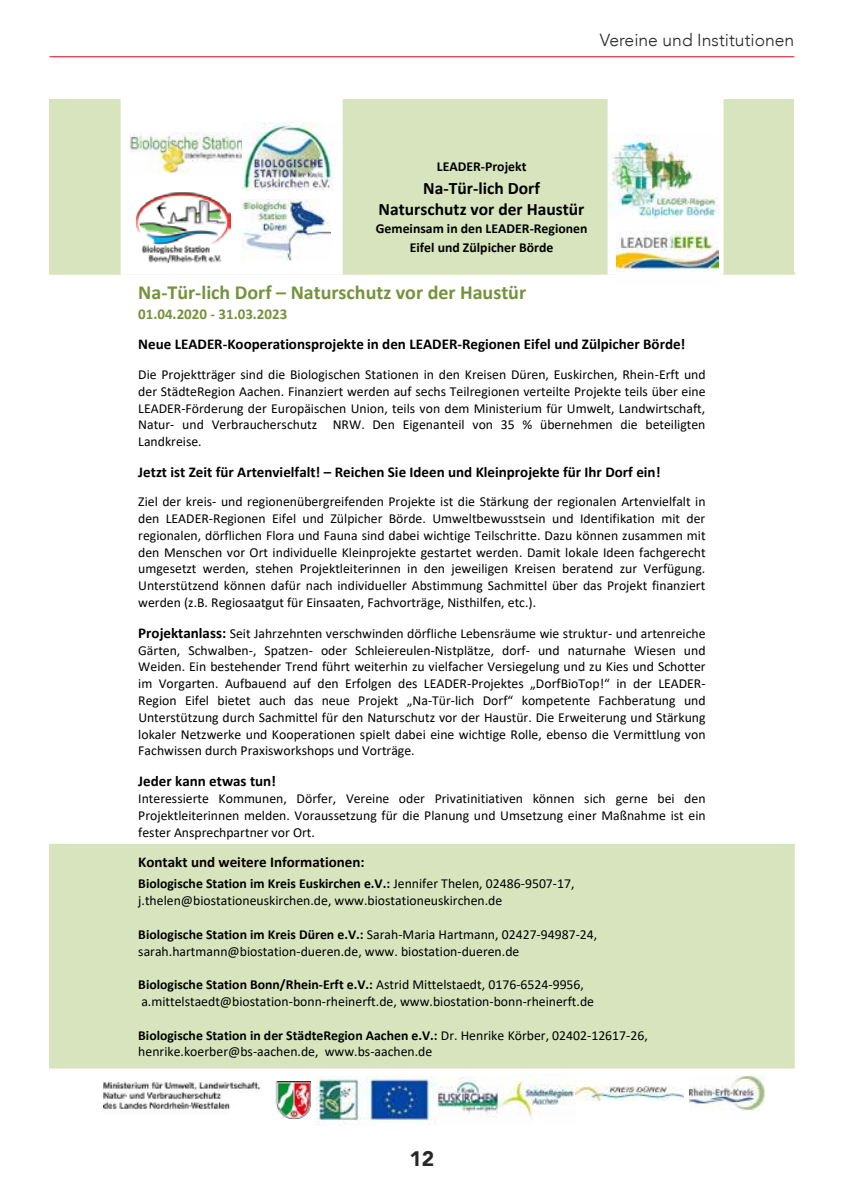
<style>
.page{position:relative;width:844px;height:1191px;background:#fff}
.page>*{position:absolute;margin:0;border:0;box-sizing:border-box;transform-origin:0 0}
.t1{font:900 21px "Avenir";color:#282827}
.t2{font:700 19.95px "Calibri";color:#76923c}
.t3{font:700 17.5px/21.3px "Calibri";color:#000;text-align:center}
.t4{font:300 17.5px "Avenir";color:#282827}
.t5{font:700 15.05px "Calibri";color:#000}
.t6{font:700 15.05px "Calibri";color:#76923c}
.t7{font:13.65px/16.8px "Calibri";color:#000;text-align:justify}
.t8{font:700 13.65px/19.2px "Calibri";color:#000;text-align:center}
.s1{font-weight:700;font-size:15.05px}
.s2{font-weight:700}
</style>
<div class="page">
<hr style="left:50px;top:56px;width:744px;height:1px;background:#e30613">
<div style="left:50px;top:844px;width:744px;height:224px;background:#d7e4bd"></div>
<div style="left:50px;top:99px;width:744px;height:176px;background:#d7e4bd"></div>
<img style="left:316px;top:1077px;width:184px;height:47px">
<img style="left:500px;top:1074px;width:75px;height:44px">
<svg style="left:121px;top:99px;width:221px;height:176px"></svg>
<svg style="left:607px;top:99px;width:116px;height:176px"></svg>
<img style="left:689px;top:1075px;width:75px;height:35px">
<img style="left:575px;top:1086px;width:108px;height:14px">
<img style="left:129px;top:132px;width:114px;height:42px">
<img style="left:241px;top:200px;width:89px;height:61px">
<img style="left:135px;top:191px;width:96px;height:73px">
<img style="left:616px;top:219px;width:101px;height:56px">
<img style="left:608px;top:135px;width:110px;height:84px">
<img style="left:243px;top:122px;width:99px;height:69px">
<img style="left:103px;top:1081px;width:207px;height:37px">
<p class="t4" style="left:599px;top:30px;width:196px">Vereine und Institutionen</p>
<p class="t8" style="left:437px;top:157px;width:91px">LEADER-Projekt</p>
<p class="t3" style="left:378px;top:177px;width:207px">Na-Tür-lich Dorf<br>Naturschutz vor der Haustür</p>
<p class="t8" style="left:376px;top:219px;width:213px">Gemeinsam in den LEADER-Regionen<br>Eifel und Zülpicher Börde</p>
<h2 class="t2" style="left:138px;top:278px;width:389px">Na-Tür-lich Dorf – Naturschutz vor der Haustür</h2>
<p class="t6" style="left:138px;top:303px;width:151px">01.04.2020 - 31.03.2023</p>
<p class="t5" style="left:138px;top:334px;width:548px">Neue LEADER-Kooperationsprojekte in den LEADER-Regionen Eifel und Zülpicher Börde!</p>
<p class="t7" style="left:138px;top:366px;width:569px">Die Projektträger sind die Biologischen Stationen in den Kreisen Düren, Euskirchen, Rhein-Erft und der StädteRegion Aachen. Finanziert werden auf sechs Teilregionen verteilte Projekte teils über eine LEADER-Förderung der Europäischen Union, teils von dem Ministerium für Umwelt, Landwirtschaft, Natur- und Verbraucherschutz NRW. Den Eigenanteil von 35 % übernehmen die beteiligten Landkreise.</p>
<p class="t5" style="left:138px;top:461px;width:523px">Jetzt ist Zeit für Artenvielfalt! – Reichen Sie Ideen und Kleinprojekte für Ihr Dorf ein!</p>
<p class="t7" style="left:138px;top:493px;width:568px">Ziel der kreis- und regionenübergreifenden Projekte ist die Stärkung der regionalen Artenvielfalt in den LEADER-Regionen Eifel und Zülpicher Börde. Umweltbewusstsein und Identifikation mit der regionalen, dörflichen Flora und Fauna sind dabei wichtige Teilschritte. Dazu können zusammen mit den Menschen vor Ort individuelle Kleinprojekte gestartet werden. Damit lokale Ideen fachgerecht umgesetzt werden, stehen Projektleiterinnen in den jeweiligen Kreisen beratend zur Verfügung.<br>Unterstützend können dafür nach individueller Abstimmung Sachmittel über das Projekt finanziert werden (z.B. Regiosaatgut für Einsaaten, Fachvorträge, Nisthilfen, etc.).</p>
<p class="t7" style="left:138px;top:624px;width:568px"><span class="s1">Projektanlass:</span> Seit Jahrzehnten verschwinden dörfliche Lebensräume wie struktur- und artenreiche Gärten, Schwalben-, Spatzen- oder Schleiereulen-Nistplätze, dorf- und naturnahe Wiesen und Weiden. Ein bestehender Trend führt weiterhin zu vielfacher Versiegelung und zu Kies und Schotter im Vorgarten. Aufbauend auf den Erfolgen des LEADER-Projektes „DorfBioTop!“ in der LEADER-Region Eifel bietet auch das neue Projekt „Na-Tür-lich Dorf“ kompetente Fachberatung und Unterstützung durch Sachmittel für den Naturschutz vor der Haustür. Die Erweiterung und Stärkung lokaler Netzwerke und Kooperationen spielt dabei eine wichtige Rolle, ebenso die Vermittlung von Fachwissen durch Praxisworkshops und Vorträge.</p>
<p class="t5" style="left:138px;top:770px;width:139px">Jeder kann etwas tun!</p>
<p class="t7" style="left:138px;top:789px;width:569px">Interessierte Kommunen, Dörfer, Vereine oder Privatinitiativen können sich gerne bei den Projektleiterinnen melden. Voraussetzung für die Planung und Umsetzung einer Maßnahme ist ein fester Ansprechpartner vor Ort.</p>
<p class="t5" style="left:138px;top:851px;width:228px">Kontakt und weitere Informationen:</p>
<p class="t7" style="left:138px;top:875px;width:437px"><span class="s2">Biologische Station im Kreis Euskirchen e.V.:</span> Jennifer Thelen, 02486-9507-17, j.thelen@biostationeuskirchen.de, www.biostationeuskirchen.de</p>
<p class="t7" style="left:138px;top:925px;width:460px"><span class="s2">Biologische Station im Kreis Düren e.V.:</span> Sarah-Maria Hartmann, 02427-94987-24, sarah.hartmann@biostation-dueren.de, www. biostation-dueren.de</p>
<p class="t7" style="left:138px;top:976px;width:457px"><span class="s2">Biologische Station Bonn/Rhein-Erft e.V.:</span> Astrid Mittelstaedt, 0176-6524-9956, a.mittelstaedt@biostation-bonn-rheinerft.de, www.biostation-bonn-rheinerft.de</p>
<p class="t7" style="left:138px;top:1026px;width:511px"><span class="s2">Biologische Station in der StädteRegion Aachen e.V.:</span> Dr. Henrike Körber, 02402-12617-26, henrike.koerber@bs-aachen.de, www.bs-aachen.de</p>
<h1 class="t1" style="left:409px;top:1140px;width:26px">12</h1>
</div>
